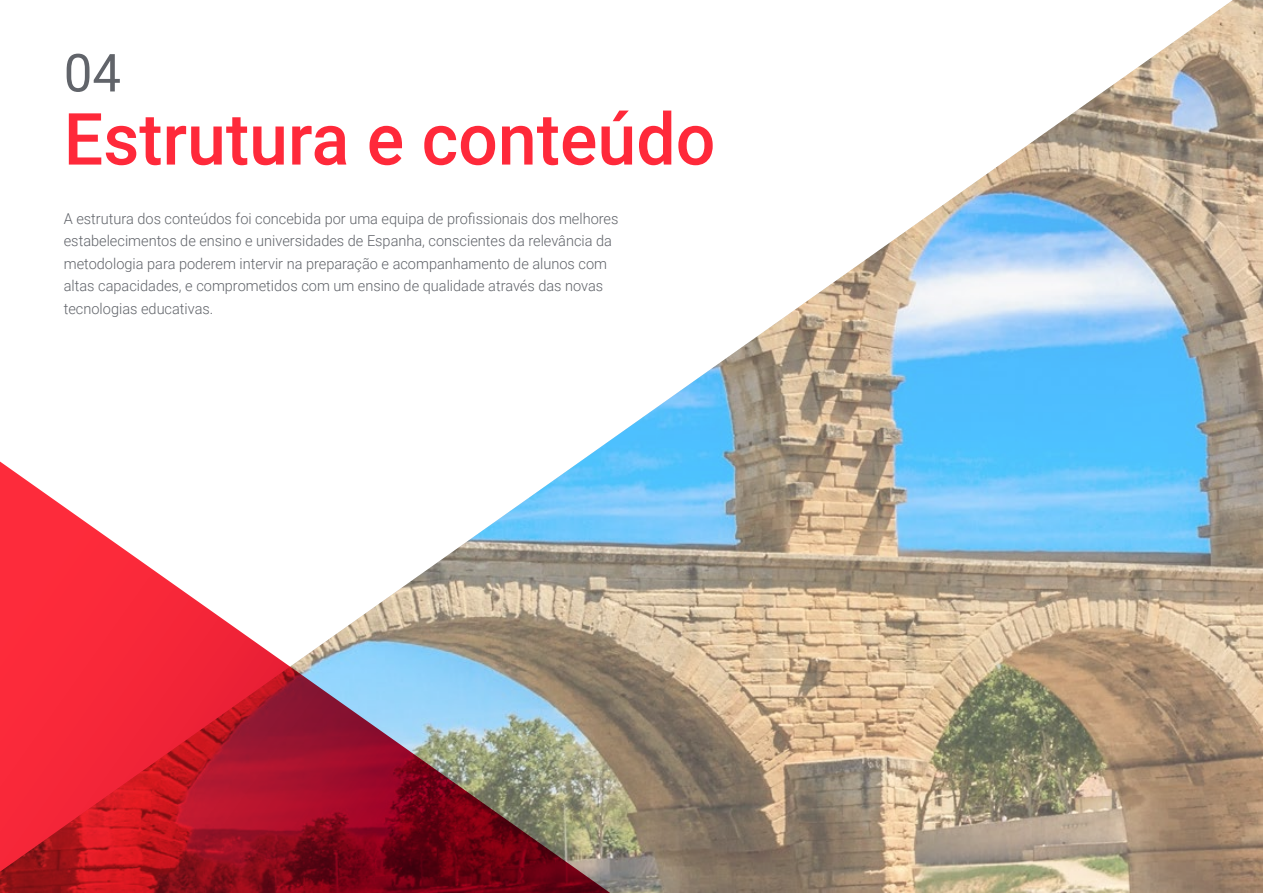
<style>
.page{position:relative;width:1263px;height:893px;background:#fff}
.page>*{position:absolute;margin:0;border:0;box-sizing:border-box;transform-origin:0 0}
.t1{font:500 72px "Roboto";color:#ff293a}
.t2{font:52.5px "Roboto";color:#61646a}
.t3{font:300 15px/22.5px "Roboto";color:#61646a}
</style>
<div class="page">
<img style="left:602px;top:0;width:661px;height:893px">
<svg style="left:0;top:446px;width:640px;height:447px"></svg>
<h2 class="t2" style="left:64px;top:36px;width:59px">04</h2>
<h1 class="t1" style="left:64px;top:89px;width:653px">Estrutura e conteúdo</h1>
<p class="t3" style="left:64px;top:207px;width:556px">A estrutura dos conteúdos foi concebida por uma equipa de profissionais dos melhores estabelecimentos de ensino e universidades de Espanha, conscientes da relevância da metodologia para poderem intervir na preparação e acompanhamento de alunos com altas capacidades, e comprometidos com um ensino de qualidade através das novas tecnologias educativas.</p>
</div>
